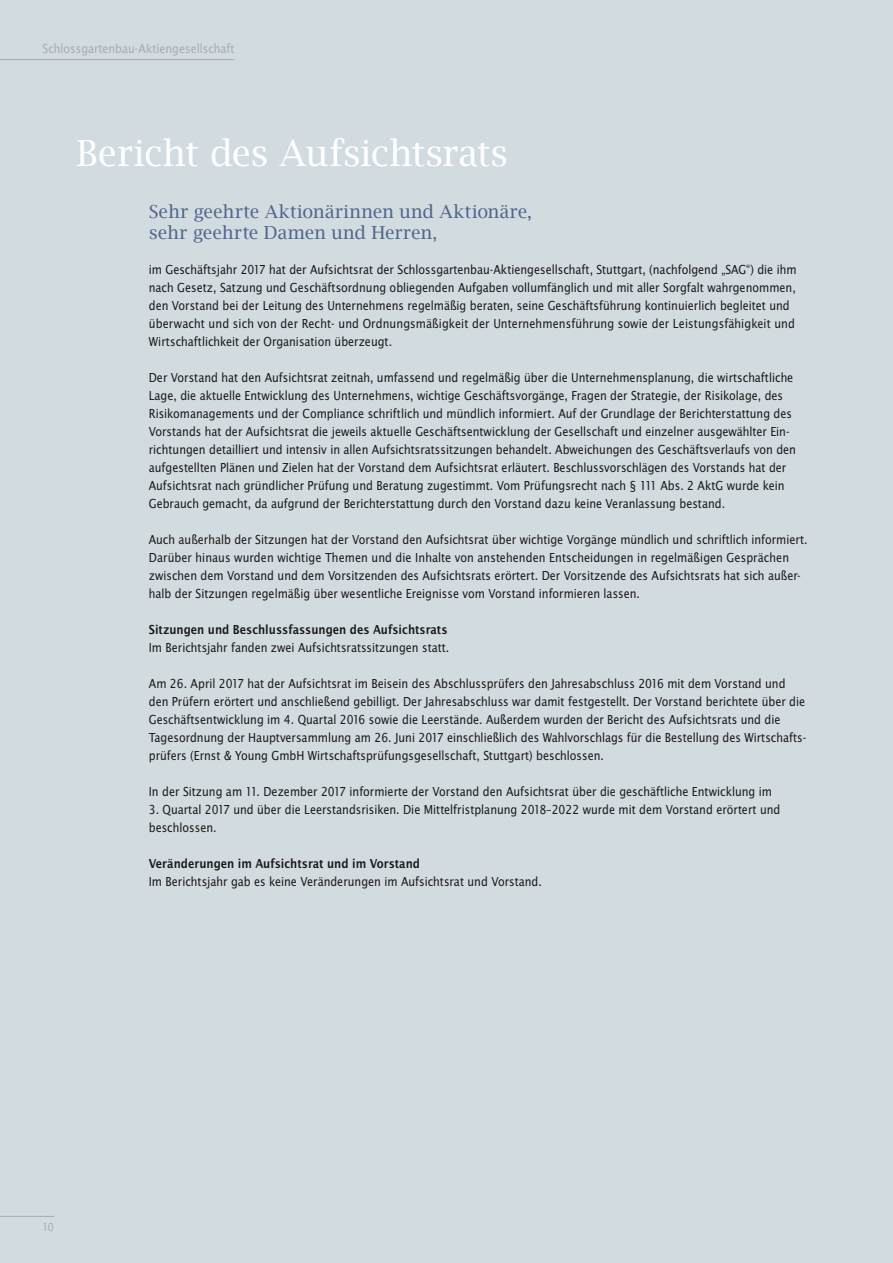
<style>
.page{position:relative;width:893px;height:1263px;background:#d2dbe0}
.page>*{position:absolute;margin:0;border:0;box-sizing:border-box;transform-origin:0 0}
.t1{font:36px "Lucida Bright";letter-spacing:-.015em;color:#fff}
.t2{font:18px/21px "Lucida Bright";letter-spacing:.01em;color:#50658c}
.t3{font:13.5px/18px "Lucida Sans Nar EF";color:#1a1918}
.t4{font:13.5px "Lucida Sans Nar EF Dem Bol";color:#1a1918}
.t5{font:13.5px "Lucida Sans Nar EF";color:#a6adb1}
.t6{font:12px "Lucida Sans Nar EF";color:#a6adb1}
</style>
<div class="page">
<hr style="left:0;top:59px;width:234px;height:1px;background:#a6adb1">
<hr style="left:0;top:1216px;width:54px;height:1px;background:#a6adb1">
<p class="t5" style="left:43px;top:42px;width:194px">Schlossgartenbau-Aktiengesellschaft</p>
<h1 class="t1" style="left:77px;top:132px;width:433px">Bericht des Aufsichtsrats</h1>
<h2 class="t2" style="left:149px;top:201px;width:385px">Sehr geehrte Aktionärinnen und Aktionäre, sehr geehrte Damen und Herren,</h2>
<p class="t3" style="left:149px;top:260px;width:649px">im Geschäftsjahr 2017 hat der Aufsichtsrat der Schlossgartenbau-Aktiengesellschaft, Stuttgart, (nachfolgend „SAG“) die ihm nach Gesetz, Satzung und Geschäftsordnung obliegenden Aufgaben vollumfänglich und mit aller Sorgfalt wahrgenommen, den Vorstand bei der Leitung des Unternehmens regelmäßig beraten, seine Geschäftsführung kontinuierlich begleitet und überwacht und sich von der Recht- und Ordnungsmäßigkeit der Unternehmensführung sowie der Leistungsfähigkeit und Wirtschaftlichkeit der Organisation überzeugt.</p>
<p class="t3" style="left:149px;top:368px;width:649px">Der Vorstand hat den Aufsichtsrat zeitnah, umfassend und regelmäßig über die Unternehmensplanung, die wirtschaftliche Lage, die aktuelle Entwicklung des Unternehmens, wichtige Geschäftsvorgänge, Fragen der Strategie, der Risikolage, des Risikomanagements und der Compliance schriftlich und mündlich informiert. Auf der Grundlage der Berichterstattung des Vorstands hat der Aufsichtsrat die jeweils aktuelle Geschäftsentwicklung der Gesellschaft und einzelner ausgewählter Ein&shy;richtungen detailliert und intensiv in allen Aufsichtsratssitzungen behandelt. Abweichungen des Geschäftsverlaufs von den aufgestellten Plänen und Zielen hat der Vorstand dem Aufsichtsrat erläutert. Beschlussvorschlägen des Vorstands hat der Aufsichtsrat nach gründlicher Prüfung und Beratung zugestimmt. Vom Prüfungsrecht nach § 111 Abs. 2 AktG wurde kein Gebrauch gemacht, da aufgrund der Berichterstattung durch den Vorstand dazu keine Veranlassung bestand.</p>
<p class="t3" style="left:149px;top:530px;width:660px">Auch außerhalb der Sitzungen hat der Vorstand den Aufsichtsrat über wichtige Vorgänge mündlich und schriftlich informiert.<br>Darüber hinaus wurden wichtige Themen und die Inhalte von anstehenden Entscheidungen in regelmäßigen Gesprächen zwischen dem Vorstand und dem Vorsitzenden des Aufsichtsrats erörtert. Der Vorsitzende des Aufsichtsrats hat sich außer&shy;halb der Sitzungen regelmäßig über wesentliche Ereignisse vom Vorstand informieren lassen.</p>
<p class="t4" style="left:149px;top:622px;width:300px">Sitzungen und Beschlussfassungen des Aufsichtsrats</p>
<p class="t3" style="left:149px;top:638px;width:302px">Im Berichtsjahr fanden zwei Aufsichtsratssitzungen statt.</p>
<p class="t3" style="left:149px;top:674px;width:659px">Am 26. April 2017 hat der Aufsichtsrat im Beisein des Abschlussprüfers den Jahresabschluss 2016 mit dem Vorstand und den Prüfern erörtert und anschließend gebilligt. Der Jahresabschluss war damit festgestellt. Der Vorstand berichtete über die Geschäftsentwicklung im 4. Quartal 2016 sowie die Leerstände. Außerdem wurden der Bericht des Aufsichtsrats und die Tagesordnung der Hauptversammlung am 26. Juni 2017 einschließlich des Wahlvorschlags für die Bestellung des Wirtschafts&shy;prüfers (Ernst &amp; Young GmbH Wirtschaftsprüfungsgesellschaft, Stuttgart) beschlossen.</p>
<p class="t3" style="left:149px;top:782px;width:625px">In der Sitzung am 11. Dezember 2017 informierte der Vorstand den Aufsichtsrat über die geschäftliche Entwicklung im</p>
<p class="t3" style="left:149px;top:800px;width:633px">3. Quartal 2017 und über die Leerstandsrisiken. Die Mittelfristplanung 2018–2022 wurde mit dem Vorstand erörtert und beschlossen.</p>
<p class="t4" style="left:149px;top:856px;width:273px">Veränderungen im Aufsichtsrat und im Vorstand</p>
<p class="t3" style="left:149px;top:872px;width:394px">Im Berichtsjahr gab es keine Veränderungen im Aufsichtsrat und Vorstand.</p>
<p class="t6" style="left:43px;top:1220px;width:13px">10</p>
</div>
